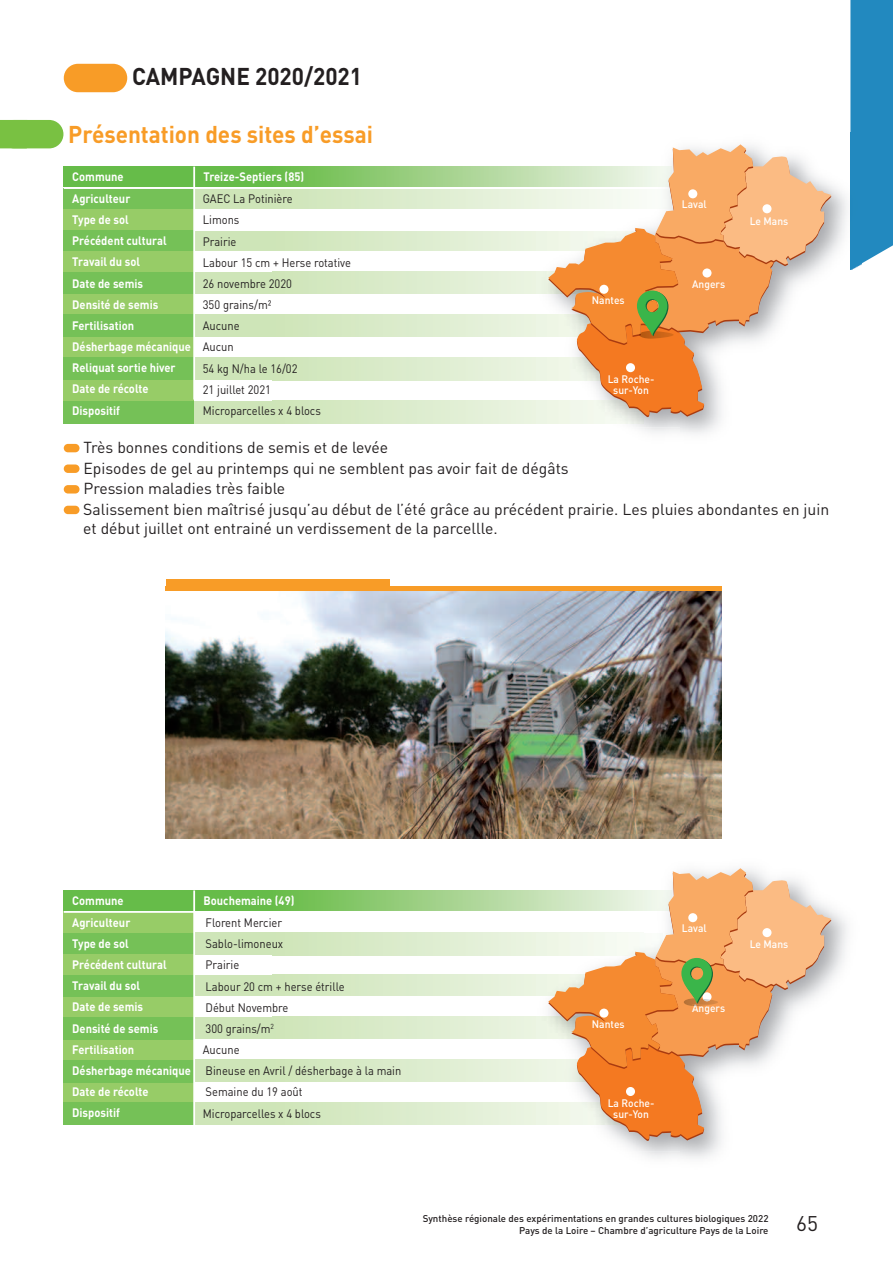
<style>
.page{position:relative;width:893px;height:1263px;background:#fff}
.page>*{position:absolute;margin:0;border:0;box-sizing:border-box;transform-origin:0 0}
.t1{font:700 24px "DIN";color:#f89c27;scale:.94 1}
.t2{font:700 24px "DIN";color:#231f20;scale:.94 1}
.t3{font:21px "DIN";color:#231f20}
.t4{font:15.75px/20.5px "DIN";color:#231f20}
.t5{font:700 12.15px/21.1px "DIN";color:#fff;scale:.92 1}
.t6{font:12.15px/21.1px "DIN";color:#231f20;scale:.92 1}
.t7{font:500 10.8px/10.8px "DIN";color:#fff;text-align:center;scale:.95 1}
.t8{font:500 9.75px/11.7px "DIN";color:#231f20;text-align:right}
.s1{color:#c4c5c7}
</style>
<div class="page">
<div style="left:166px;top:579px;width:223px;height:21px;background:#f89c27"></div>
<svg style="left:166px;top:587px;width:556px;height:5px;fill:#f89c27"></svg>
<div style="left:64px;top:230px;width:579px;height:21px;background:#cee5b8"></div>
<div style="left:64px;top:272px;width:579px;height:22px;background:#cee5b8"></div>
<div style="left:64px;top:314px;width:579px;height:23px;background:#cee5b8"></div>
<div style="left:64px;top:358px;width:579px;height:22px;background:#cee5b8"></div>
<div style="left:64px;top:401px;width:579px;height:22px;background:#cee5b8"></div>
<div style="left:850px;top:0;width:43px;height:263px;background:#2289bf"></div>
<div style="left:64px;top:188px;width:608px;height:21px;background:#cee5b8"></div>
<div style="left:194px;top:167px;width:478px;height:20px;background:#66bc49"></div>
<div style="left:64px;top:167px;width:130px;height:20px;background:#66bc49"></div>
<div style="left:64px;top:188px;width:130px;height:21px;background:#75c157"></div>
<div style="left:64px;top:209px;width:130px;height:213px;background:#97cc67"></div>
<div style="left:64px;top:230px;width:130px;height:21px;background:#75c157"></div>
<div style="left:64px;top:272px;width:130px;height:22px;background:#75c157"></div>
<div style="left:64px;top:314px;width:130px;height:23px;background:#75c157"></div>
<div style="left:64px;top:358px;width:130px;height:22px;background:#75c157"></div>
<div style="left:64px;top:401px;width:130px;height:22px;background:#75c157"></div>
<hr style="left:64px;top:187px;width:640px;height:2px;background:#fff">
<img style="left:273px;top:166px;width:263px;height:43px">
<img style="left:273px;top:230px;width:263px;height:21px">
<img style="left:298px;top:272px;width:238px;height:22px">
<img style="left:298px;top:314px;width:238px;height:23px">
<img style="left:298px;top:358px;width:238px;height:22px">
<img style="left:298px;top:401px;width:238px;height:22px">
<hr style="left:193px;top:167px;width:2px;height:233px;background:#fff">
<img style="left:536px;top:166px;width:311px;height:268px">
<div style="left:850px;top:132px;width:12px;height:138px;background:#2289bf"></div>
<img style="left:536px;top:187px;width:144px;height:240px">
<img style="left:536px;top:189px;width:12px;height:41px">
<img style="left:680px;top:417px;width:70px;height:15px">
<svg style="left:548px;top:144px;width:283px;height:273px"></svg>
<div style="left:64px;top:444px;width:16px;height:8px;background:#f89c27;border-radius:4px"></div>
<div style="left:64px;top:464px;width:16px;height:9px;background:#f89c27;border-radius:4px"></div>
<div style="left:64px;top:485px;width:16px;height:8px;background:#f89c27;border-radius:4px"></div>
<div style="left:64px;top:506px;width:16px;height:8px;background:#f89c27;border-radius:4px"></div>
<div style="left:64px;top:975px;width:579px;height:21px;background:#cee5b8"></div>
<div style="left:64px;top:1016px;width:579px;height:22px;background:#cee5b8"></div>
<div style="left:64px;top:1059px;width:579px;height:23px;background:#cee5b8"></div>
<div style="left:64px;top:1102px;width:579px;height:23px;background:#cee5b8"></div>
<div style="left:64px;top:933px;width:608px;height:21px;background:#cee5b8"></div>
<div style="left:194px;top:890px;width:478px;height:21px;background:#66bc49"></div>
<div style="left:64px;top:890px;width:130px;height:21px;background:#66bc49"></div>
<div style="left:64px;top:911px;width:130px;height:212px;background:#97cc67"></div>
<div style="left:64px;top:1102px;width:130px;height:23px;background:#75c157"></div>
<div style="left:64px;top:933px;width:130px;height:21px;background:#75c157"></div>
<div style="left:64px;top:975px;width:130px;height:22px;background:#75c157"></div>
<div style="left:64px;top:1017px;width:130px;height:23px;background:#75c157"></div>
<div style="left:64px;top:1061px;width:130px;height:22px;background:#75c157"></div>
<hr style="left:64px;top:911px;width:640px;height:2px;background:#fff">
<img style="left:299px;top:890px;width:237px;height:21px">
<img style="left:298px;top:975px;width:238px;height:21px">
<img style="left:298px;top:1016px;width:238px;height:22px">
<img style="left:298px;top:1059px;width:238px;height:23px">
<img style="left:298px;top:1102px;width:238px;height:23px">
<img style="left:298px;top:933px;width:238px;height:21px">
<hr style="left:193px;top:890px;width:2px;height:237px;background:#fff">
<img style="left:536px;top:890px;width:311px;height:269px">
<img style="left:536px;top:911px;width:144px;height:240px">
<img style="left:536px;top:933px;width:12px;height:1px">
<img style="left:680px;top:1141px;width:70px;height:15px">
<svg style="left:548px;top:868px;width:283px;height:273px"></svg>
<img style="left:166px;top:592px;width:556px;height:246px">
<div style="left:64px;top:64px;width:63px;height:28px;background:#f89c27;border-radius:14px"></div>
<svg style="left:0;top:120px;width:10px;height:28px"></svg>
<div style="left:0;top:120px;width:63px;height:28px;background:#79c142;border-radius:14px"></div>
<h1 class="t2" style="left:132px;top:63px;width:246px">CAMPAGNE 2020/2021</h1>
<h1 class="t1" style="left:68px;top:121px;width:326px">Présentation des sites d’essai</h1>
<p class="t5" style="left:72px;top:166px;width:57px">Commune</p>
<p class="t5" style="left:204px;top:166px;width:111px">Treize-Septiers (85)</p>
<p class="t5" style="left:72px;top:188px;width:131px">Agriculteur<br>Type de sol<br>Précédent cultural<br>Travail du sol<br>Date de semis<br>Densité de semis<br>Fertilisation<br>Désherbage mécanique<br>Reliquat sortie hiver<br>Date de récolte<br>Dispositif</p>
<p class="t6" style="left:203px;top:188px;width:163px">GAEC La Potinière<br>Limons<br>Prairie<br>Labour 15 cm + Herse rotative<br>26 novembre 2020<br>350 grains/m²<br>Aucune<br>Aucun<br>54 kg N/ha le 16/02<br>21 juillet 2021<br>Microparcelles x 4 blocs</p>
<p class="t7" style="left:592px;top:295px;width:36px">Nantes</p>
<p class="t7" style="left:608px;top:374px;width:51px">La Roche&shy;sur-Yon</p>
<p class="t7" style="left:682px;top:199px;width:28px">Laval</p>
<p class="t7" style="left:692px;top:279px;width:36px">Angers</p>
<p class="t7" style="left:750px;top:215px;width:42px">Le Mans</p>
<p class="t4" style="left:83px;top:437px;width:747px">Très bonnes conditions de semis et de levée<br>Episodes de gel au printemps qui ne semblent pas avoir fait de dégâts<br>Pression maladies très faible<br>Salissement bien maîtrisé jusqu’au début de l’été grâce au précédent prairie. Les pluies abondantes en juin</p>
<p class="t4" style="left:83px;top:518px;width:416px">et début juillet ont entrainé un verdissement de la parcellle.</p>
<p class="t5" style="left:72px;top:890px;width:57px">Commune</p>
<p class="t5" style="left:204px;top:890px;width:100px">Bouchemaine (49)</p>
<p class="t5" style="left:72px;top:912px;width:131px">Agriculteur<br>Type de sol<br>Précédent cultural<br>Travail du sol<br>Date de semis<br>Densité de semis<br>Fertilisation<br>Désherbage mécanique<br>Date de récolte<br>Dispositif</p>
<p class="t6" style="left:203px;top:912px;width:217px">Florent Mercier<br>Sablo-limoneux<br>Prairie<br>Labour 20 cm + herse étrille<br>Début Novembre<br>300 grains/m<sup>2<br></sup>Aucune<br>Bineuse en Avril / désherbage à la main<br>Semaine du 19 août<br>Microparcelles x 4 blocs</p>
<p class="t7" style="left:592px;top:1018px;width:36px">Nantes</p>
<p class="t7" style="left:608px;top:1098px;width:51px">La Roche&shy;sur-Yon</p>
<p class="t7" style="left:682px;top:923px;width:28px">Laval</p>
<p class="t7" style="left:692px;top:1003px;width:36px"><span class="s1">A</span>ngers</p>
<p class="t7" style="left:750px;top:939px;width:42px">Le Mans</p>
<p class="t8" style="left:423px;top:1213px;width:347px">Synthèse régionale des expérimentations en grandes cultures biologiques 2022<br>Pays de la Loire – Chambre d’agriculture Pays de la Loire</p>
<h2 class="t3" style="left:796px;top:1211px;width:23px">65</h2>
</div>
